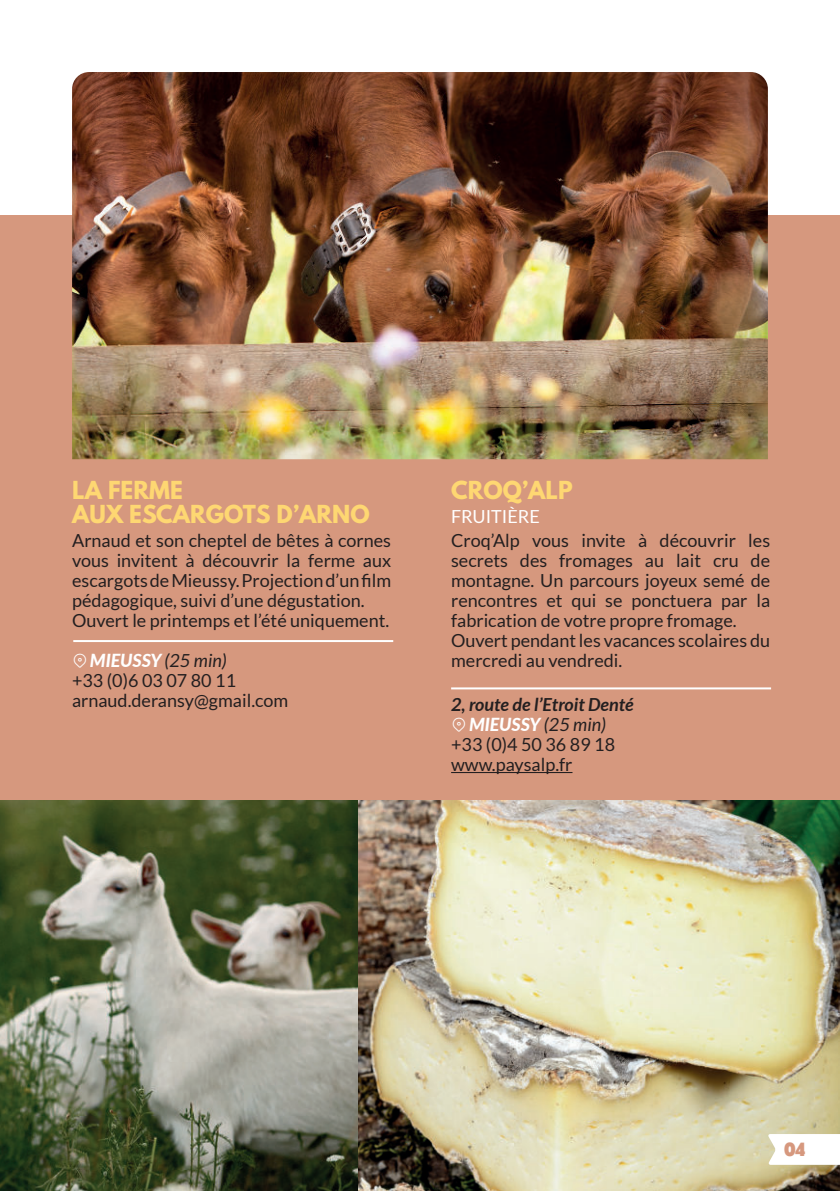
<style>
.page{position:relative;width:840px;height:1191px;background:#fff}
.page>*{position:absolute;margin:0;border:0;box-sizing:border-box;transform-origin:0 0}
.t1{font:700 22px/24px "League Spartan";color:#fed772}
.t2{font:20px "Phosphate Solid";color:#d6987e}
.t3{font:18px/20px "Lato";color:#231f20}
.t4{font:italic 700 18px "Lato";color:#231f20}
.t5{font:italic 800 18px "Lato";letter-spacing:-.01em;color:#fff}
.t6{font:18px "Lato";color:#fff}
.s1{font-weight:800;font-style:italic;color:#fff}
.s2{font-style:italic}
.s3{font-weight:400;color:#231f20}
</style>
<div class="page">
<img style="left:357px;top:799px;width:482px;height:392px">
<img style="left:0;top:799px;width:357px;height:392px">
<div style="left:0;top:215px;width:839px;height:584px;background:#d6987e"></div>
<hr style="left:73px;top:640px;width:320px;height:2px;background:#fff">
<hr style="left:451px;top:772px;width:121px;height:1px;background:#231f20">
<hr style="left:451px;top:687px;width:319px;height:2px;background:#fff">
<img style="left:72px;top:72px;width:695px;height:387px">
<svg style="left:767px;top:1134px;width:72px;height:30px"></svg>
<p class="t1" style="left:72px;top:477px;width:299px">LA FERME<br>AUX ESCARGOTS D’ARNO</p>
<p class="t3" style="left:72px;top:530px;width:320px">Arnaud et son cheptel de bêtes à cornes vous invitent à découvrir la ferme aux escargots de Mieussy. Projection d’un film pédagogique, suivi d’une dégustation.<br>Ouvert le printemps et l’été uniquement.</p>
<p class="t3" style="left:72px;top:650px;width:218px;text-indent:18px"><span class="s1">MIEUSSY</span> <span class="s2">(25 min)<br></span>+33 (0)6 03 07 80 11 arnaud.deransy@gmail.com</p>
<p class="t1" style="left:451px;top:477px;width:123px">CROQ’ALP</p>
<p class="t6" style="left:451px;top:507px;width:90px">FRUITIÈRE</p>
<p class="t3" style="left:451px;top:531px;width:320px">Croq’Alp vous invite à découvrir les secrets des fromages au lait cru de montagne. Un parcours joyeux semé de rencontres et qui se ponctuera par la fabrication de votre propre fromage.<br>Ouvert pendant les vacances scolaires du mercredi au vendredi.</p>
<p class="t4" style="left:451px;top:694px;width:184px">2, route de l’Etroit Denté</p>
<p class="t5" style="left:469px;top:711px;width:139px">MIEUSSY <span class="s3">(25 min)</span></p>
<p class="t3" style="left:451px;top:735px;width:165px">+33 (0)4 50 36 89 18</p>
<p class="t3" style="left:451px;top:755px;width:123px">www.paysalp.fr</p>
<p class="t2" style="left:783px;top:1140px;width:22px">04</p>
</div>
